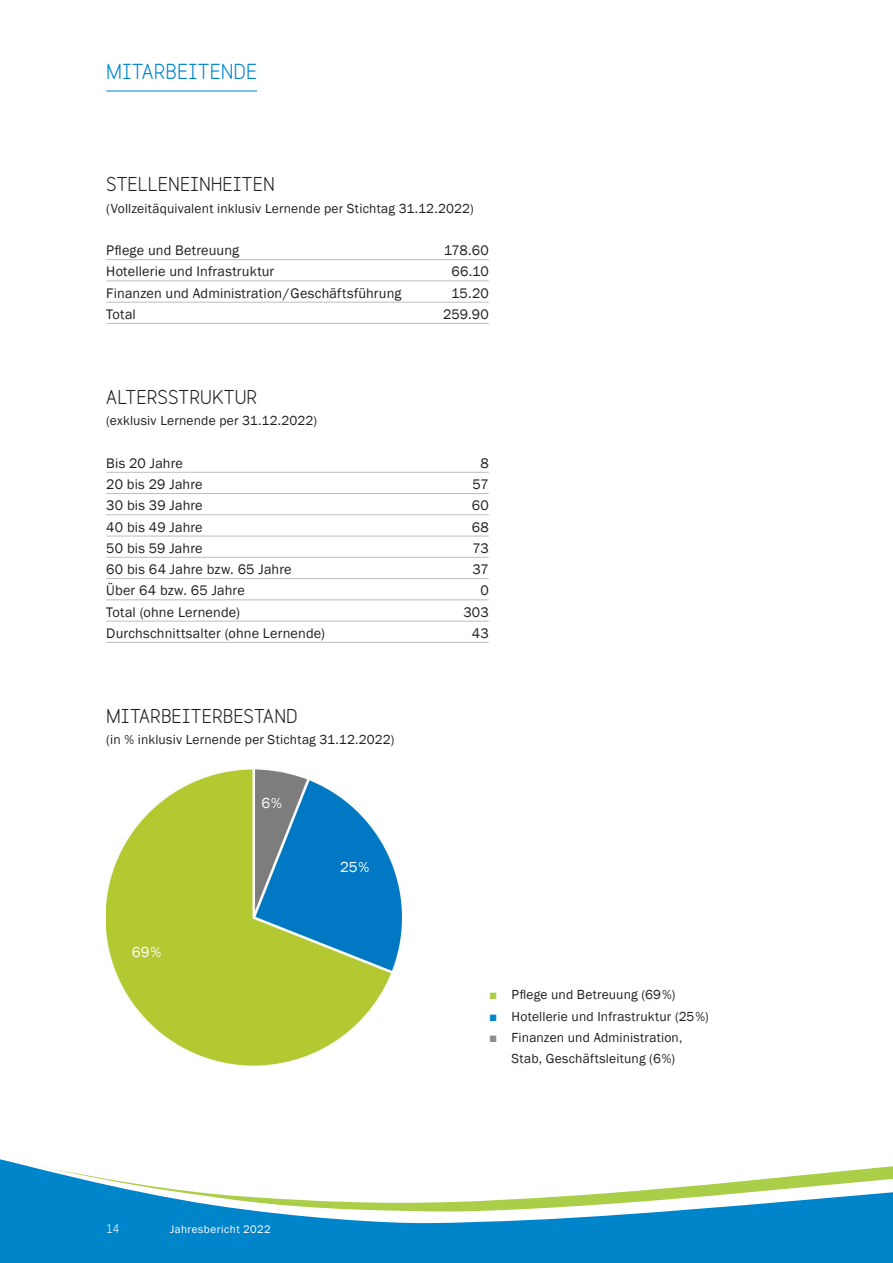
<style>
.page{position:relative;width:893px;height:1263px;background:#fff}
.page>*{position:absolute;margin:0;border:0;box-sizing:border-box;transform-origin:0 0}
.t1{font:700 19.5px "Variable";letter-spacing:.005em;color:#0084ca}
.t2{font:700 18px "Variable";letter-spacing:.005em;color:#231f20}
.t3{font:15px "Franklin Gothic";color:#fff}
.t4{font:14.25px "Franklin Gothic";letter-spacing:.01em;color:#231f20}
.t5{font:13.5px/21.3px "Franklin Gothic";letter-spacing:.015em;color:#231f20}
.t6{font:11.25px "Franklin Gothic";letter-spacing:.04em;color:#fff}
.t7{font:700 11.25px "Variable";color:#fff}
.s1{color:#abce49}
.s2{color:#0084ca}
.s3{color:#8a8c8f}
.s4{font-size:13.2px}
</style>
<div class="page">
<div style="left:0;top:1223px;width:893px;height:40px;background:#0084ca"></div>
<svg style="left:0;top:1159px;width:893px;height:64px"></svg>
<hr style="left:106px;top:91px;width:151px;height:1px;background:#0084ca">
<img style="left:106px;top:769px;width:296px;height:297px">
<hr style="left:106px;top:259px;width:383px;height:1px;background:#bcbdc0">
<hr style="left:106px;top:281px;width:383px;height:1px;background:#bcbdc0">
<hr style="left:106px;top:302px;width:383px;height:1px;background:#bcbdc0">
<hr style="left:106px;top:323px;width:383px;height:1px;background:#bcbdc0">
<hr style="left:106px;top:472px;width:383px;height:1px;background:#bcbdc0">
<hr style="left:106px;top:493px;width:383px;height:1px;background:#bcbdc0">
<hr style="left:106px;top:514px;width:383px;height:1px;background:#bcbdc0">
<hr style="left:106px;top:536px;width:383px;height:1px;background:#bcbdc0">
<hr style="left:106px;top:557px;width:383px;height:1px;background:#bcbdc0">
<hr style="left:106px;top:578px;width:383px;height:1px;background:#bcbdc0">
<hr style="left:106px;top:600px;width:383px;height:1px;background:#bcbdc0">
<hr style="left:106px;top:621px;width:383px;height:1px;background:#bcbdc0">
<hr style="left:106px;top:642px;width:383px;height:1px;background:#bcbdc0">
<h1 class="t1" style="left:106px;top:60px;width:152px">MITARBEITENDE</h1>
<p class="t2" style="left:106px;top:174px;width:170px">STELLENEINHEITEN</p>
<p class="t5" style="left:106px;top:198px;width:369px">(Vollzeitäquivalent inklusiv Lernende per Stichtag 31.12.2022)</p>
<p class="t4" style="left:106px;top:242px;width:134px">Pflege und Betreuung</p>
<p class="t4" style="left:444px;top:242px;width:47px">178.60</p>
<p class="t4" style="left:106px;top:263px;width:170px">Hotellerie und Infrastruktur</p>
<p class="t4" style="left:452px;top:263px;width:39px">66.10</p>
<p class="t4" style="left:106px;top:284px;width:297px">Finanzen und Administration/Geschäftsführung</p>
<p class="t4" style="left:451px;top:284px;width:39px">15.20</p>
<p class="t4" style="left:106px;top:305px;width:31px">Total</p>
<p class="t4" style="left:443px;top:305px;width:47px">259.90</p>
<p class="t2" style="left:106px;top:386px;width:152px">ALTERSSTRUKTUR</p>
<p class="t5" style="left:106px;top:410px;width:212px">(exklusiv Lernende per 31.12.2022)</p>
<p class="t4" style="left:106px;top:454px;width:78px">Bis 20 Jahre</p>
<p class="t4" style="left:480px;top:454px;width:10px">8</p>
<p class="t4" style="left:106px;top:475px;width:98px">20 bis 29 Jahre</p>
<p class="t4" style="left:472px;top:475px;width:18px">57</p>
<p class="t4" style="left:106px;top:497px;width:98px">30 bis 39 Jahre</p>
<p class="t4" style="left:472px;top:497px;width:18px">60</p>
<p class="t4" style="left:106px;top:518px;width:98px">40 bis 49 Jahre</p>
<p class="t4" style="left:472px;top:518px;width:19px">68</p>
<p class="t4" style="left:106px;top:539px;width:98px">50 bis 59 Jahre</p>
<p class="t4" style="left:472px;top:539px;width:18px">73</p>
<p class="t4" style="left:106px;top:560px;width:187px">60 bis 64 Jahre bzw. 65 Jahre</p>
<p class="t4" style="left:472px;top:560px;width:18px">37</p>
<p class="t4" style="left:106px;top:582px;width:140px">Über 64 bzw. 65 Jahre</p>
<p class="t4" style="left:480px;top:582px;width:10px">0</p>
<p class="t4" style="left:106px;top:603px;width:135px">Total (ohne Lernende)</p>
<p class="t4" style="left:463px;top:603px;width:27px">303</p>
<p class="t4" style="left:106px;top:624px;width:220px">Durchschnittsalter (ohne Lernende)</p>
<p class="t4" style="left:472px;top:624px;width:19px">43</p>
<p class="t2" style="left:106px;top:705px;width:193px">MITARBEITERBESTAND</p>
<p class="t5" style="left:106px;top:729px;width:290px">(in % inklusiv Lernende per Stichtag 31.12.2022)</p>
<p class="t3" style="left:132px;top:942px;width:31px">69%</p>
<p class="t3" style="left:261px;top:794px;width:22px">6%</p>
<p class="t3" style="left:340px;top:857px;width:31px">25%</p>
<p class="t7" style="left:106px;top:1222px;width:14px">14</p>
<p class="t6" style="left:170px;top:1222px;width:102px">Jahresbericht 2022</p>
<p class="t5" style="left:489px;top:984px;width:188px"><span class="s1">■</span> Pflege und Betreuung (69%)</p>
<p class="t5" style="left:489px;top:1006px;width:221px"><span class="s2">■</span> Hotellerie und Infrastruktur (25%)</p>
<p class="t5" style="left:511px;top:1027px;width:172px;text-indent:-23px"><span class="s3">■</span> Finanzen und Administration<span class="s4">,<br></span>Stab, Geschäftsleitung (6%)</p>
</div>
